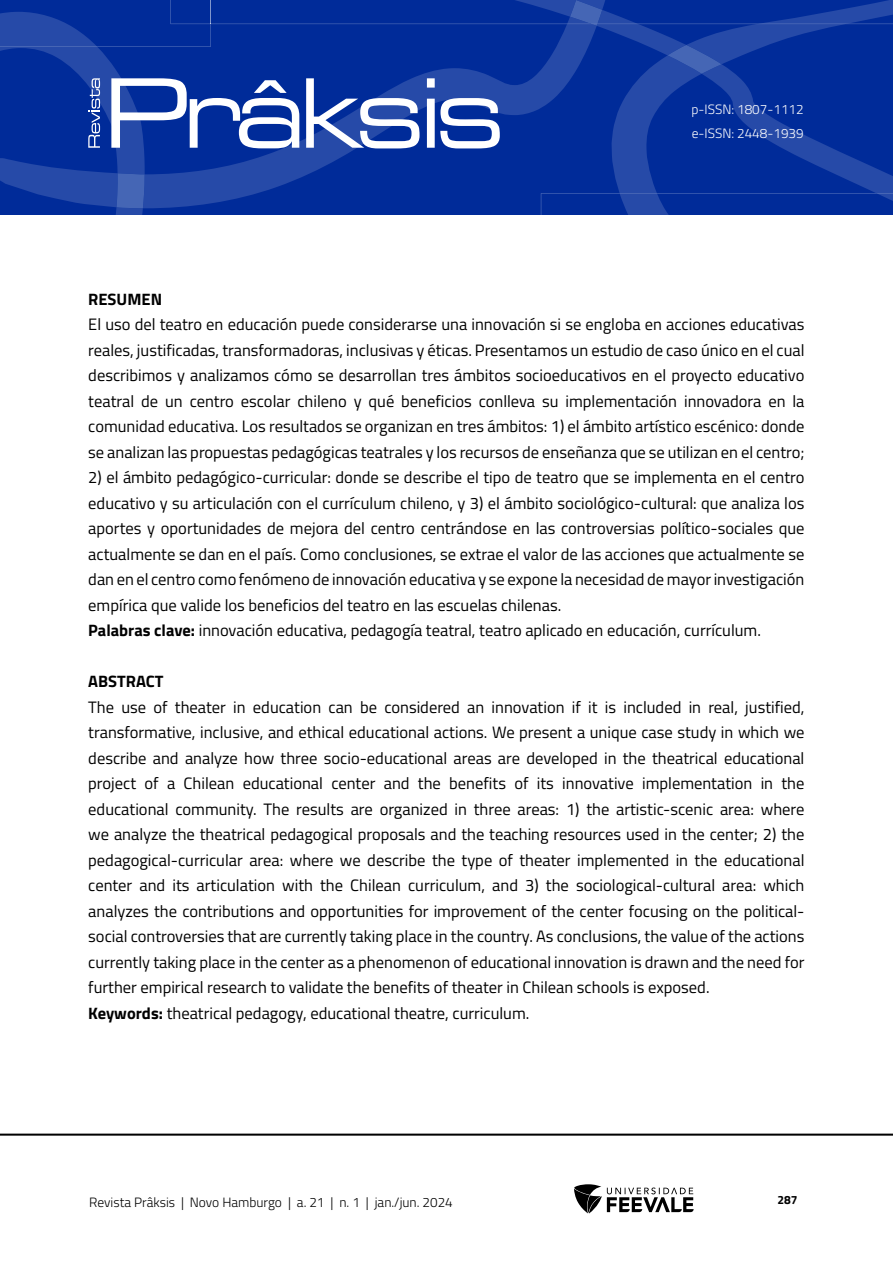
<style>
.page{position:relative;width:893px;height:1263px;background:#fff}
.page>*{position:absolute;margin:0;border:0;box-sizing:border-box;transform-origin:0 0}
.Resumo{font:16.5px/25.5px "Titillium Web";color:#000;text-align:justify}
.Resumo-2{font:700 16.5px "Titillium Web";color:#000}
.t1{font:300 13.5px "Titillium Web";color:#000}
.t2{font:300 13.5px/24px "Titillium Web";color:#fff}
.t3{font:700 12px "Titillium Web";color:#000}
.s1{font-weight:700}
</style>
<div class="page">
<hr style="left:0;top:1133px;width:893px;height:3px;background:#000">
<svg style="left:574px;top:1184px;width:120px;height:29px"></svg>
<svg style="left:0;top:0;width:893px;height:215px;background:#1239a0"></svg>
<p class="t2" style="left:691px;top:97px;width:114px">p-ISSN: 1807-1112 e-ISSN: 2448-1939</p>
<p class="Resumo-2" style="left:88px;top:286px;width:75px">RESUMEN</p>
<p class="Resumo" style="left:88px;top:311px;width:718px">El uso del teatro en educación puede considerarse una innovación si se engloba en acciones educativas reales, justificadas, transformadoras, inclusivas y éticas. Presentamos un estudio de caso único en el cual describimos y analizamos cómo se desarrollan tres ámbitos socioeducativos en el proyecto educativo teatral de un centro escolar chileno y qué beneficios conlleva su implementación innovadora en la comunidad educativa. Los resultados se organizan en tres ámbitos: 1) el ámbito artístico escénico: donde se analizan las propuestas pedagógicas teatrales y los recursos de enseñanza que se utilizan en el centro;</p>
<p class="Resumo" style="left:88px;top:464px;width:718px">2) el ámbito pedagógico-curricular: donde se describe el tipo de teatro que se implementa en el centro educativo y su articulación con el currículum chileno, y 3) el ámbito sociológico-cultural: que analiza los aportes y oportunidades de mejora del centro centrándose en las controversias político-sociales que actualmente se dan en el país. Como conclusiones, se extrae el valor de las acciones que actualmente se dan en el centro como fenómeno de innovación educativa y se expone la necesidad de mayor investigación empírica que valide los beneficios del teatro en las escuelas chilenas.</p>
<p class="Resumo" style="left:88px;top:617px;width:674px"><span class="s1">Palabras clave:</span> innovación educativa, pedagogía teatral, teatro aplicado en educación, currículum.</p>
<p class="Resumo-2" style="left:88px;top:669px;width:77px">ABSTRACT</p>
<p class="Resumo" style="left:88px;top:693px;width:718px">The use of theater in education can be considered an innovation if it is included in real, justified, transformative, inclusive, and ethical educational actions. We present a unique case study in which we describe and analyze how three socio-educational areas are developed in the theatrical educational project of a Chilean educational center and the benefits of its innovative implementation in the educational community. The results are organized in three areas: 1) the artistic-scenic area: where we analyze the theatrical pedagogical proposals and the teaching resources used in the center; 2) the pedagogical-curricular area: where we describe the type of theater implemented in the educational center and its articulation with the Chilean curriculum, and 3) the sociological-cultural area: which analyzes the contributions and opportunities for improvement of the center focusing on the political&shy;social controversies that are currently taking place in the country. As conclusions, the value of the actions currently taking place in the center as a phenomenon of educational innovation is drawn and the need for further empirical research to validate the benefits of theater in Chilean schools is exposed.</p>
<p class="Resumo" style="left:88px;top:999px;width:443px"><span class="s1">Keywords:</span> theatrical pedagogy, educational theatre, curriculum.</p>
<p class="t1" style="left:89px;top:1192px;width:365px">Revista Prâksis | Novo Hamburgo | a. 21 | n. 1 | jan./jun. 2024</p>
<p class="t3" style="left:777px;top:1190px;width:22px">287</p>
</div>
